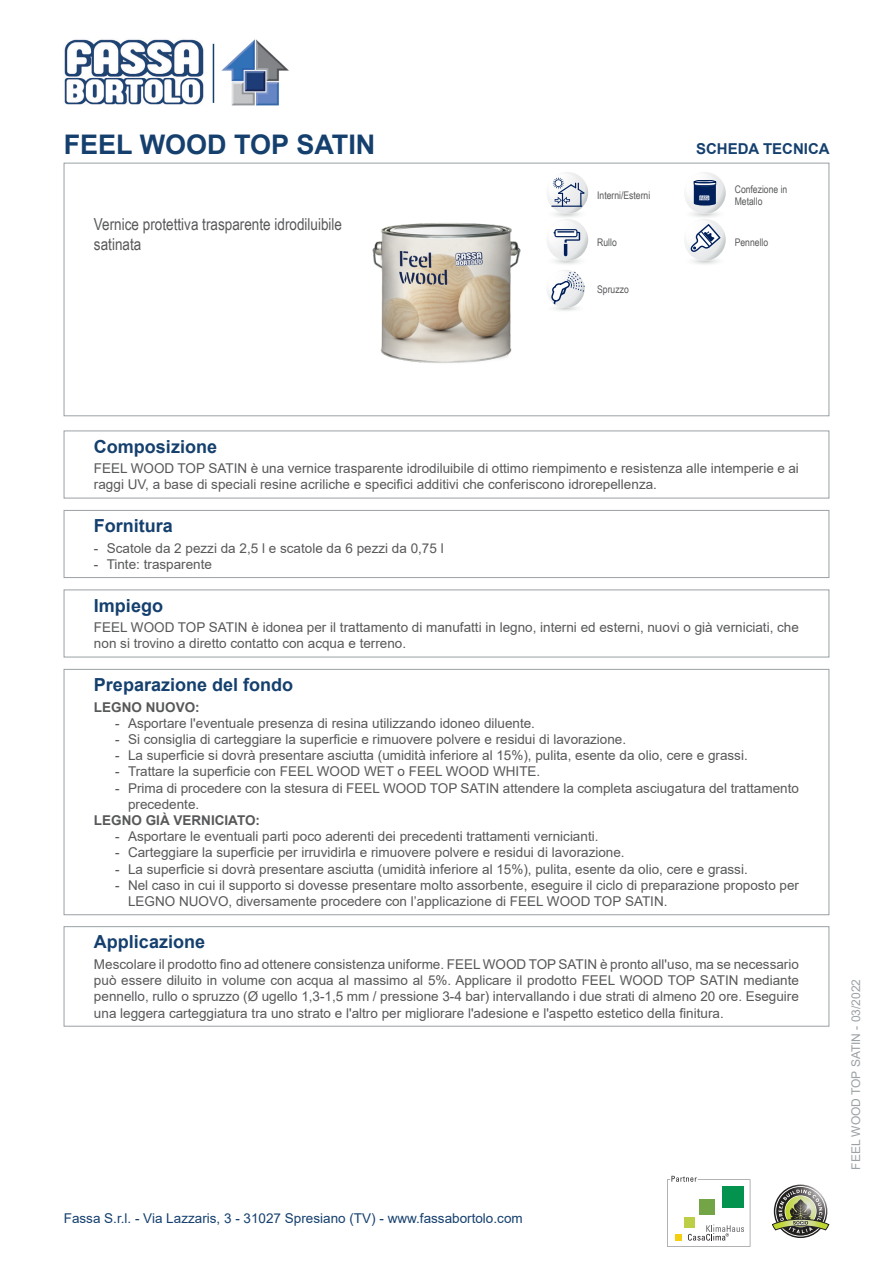
<style>
.page{position:relative;width:893px;height:1263px;background:#fff}
.page>*{position:absolute;margin:0;border:0;box-sizing:border-box;transform-origin:0 0}
.Sottotitolo{font:700 27px "Arial";color:#15406e}
.Titolo{font:700 18px "Arial";color:#15406e}
.Descrizione{font:16.5px/19.8px "Arial Narrow";color:#57585a}
.Scheda_Tecnica{font:700 15px "Arial";color:#15406e}
.Applicazione{font:13.5px/16.2px "Arial";color:#57585a}
.Composizione{font:13.5px/16.2px "Arial";color:#57585a}
.Impiego{font:13.5px/16.2px "Arial";color:#57585a}
.t1{font:13.5px "Arial";color:#15406e}
.Preparazione_del_fon{font:700 13.5px "Arial";color:#57585a}
.t2{font:12px "Arial";color:#9ba1a4}
.Frase{font:10.5px/12.6px "Arial Narrow";color:#57585a}
</style>
<div class="page">
<svg style="left:667px;top:1176px;width:83px;height:71px"></svg>
<svg style="left:772px;top:1186px;width:57px;height:50px"></svg>
<img style="left:64px;top:39px;width:140px;height:66px">
<hr style="left:213px;top:44px;width:1px;height:59px;background:#15406e">
<img style="left:221px;top:39px;width:68px;height:67px">
<img style="left:372px;top:223px;width:149px;height:140px">
<svg style="left:547px;top:172px;width:41px;height:89px"></svg>
<svg style="left:547px;top:270px;width:38px;height:38px"></svg>
<svg style="left:684px;top:172px;width:42px;height:89px"></svg>
<div style="left:64px;top:163px;width:765px;height:253px;border:1px solid #9ba1a4"></div>
<div style="left:64px;top:431px;width:765px;height:67px;border:1px solid #9ba1a4"></div>
<div style="left:64px;top:510px;width:765px;height:68px;border:1px solid #9ba1a4"></div>
<div style="left:64px;top:590px;width:765px;height:67px;border:1px solid #9ba1a4"></div>
<div style="left:64px;top:669px;width:765px;height:246px;border:1px solid #9ba1a4"></div>
<div style="left:64px;top:926px;width:765px;height:100px;border:1px solid #9ba1a4"></div>
<p class="Sottotitolo" style="left:64px;top:125px;width:313px">FEEL WOOD TOP SATIN</p>
<p class="Scheda_Tecnica" style="left:696px;top:138px;width:135px">SCHEDA TECNICA</p>
<p class="Descrizione" style="left:94px;top:214px;width:250px">Vernice protettiva trasparente idrodiluibile satinata</p>
<p class="Frase" style="left:597px;top:189px;width:55px">Interni/Esterni</p>
<p class="Frase" style="left:597px;top:236px;width:21px">Rullo</p>
<p class="Frase" style="left:597px;top:282px;width:33px">Spruzzo</p>
<p class="Frase" style="left:735px;top:182px;width:54px">Confezione in<br>Metallo</p>
<p class="Frase" style="left:735px;top:236px;width:35px">Pennello</p>
<p class="Titolo" style="left:94px;top:434px;width:125px">Composizione</p>
<p class="Composizione" style="left:94px;top:460px;width:706px">FEEL WOOD TOP SATIN è una vernice trasparente idrodiluibile di ottimo riempimento e resistenza alle intemperie e ai raggi UV, a base di speciali resine acriliche e specifici additivi che conferiscono idrorepellenza.</p>
<p class="Titolo" style="left:94px;top:513px;width:81px">Fornitura</p>
<p class="Applicazione" style="left:94px;top:540px;width:351px">- Scatole da 2 pezzi da 2,5 l e scatole da 6 pezzi da 0,75 l</p>
<p class="Applicazione" style="left:94px;top:556px;width:120px">- Tinte: trasparente</p>
<p class="Titolo" style="left:94px;top:593px;width:71px">Impiego</p>
<p class="Impiego" style="left:94px;top:619px;width:706px">FEEL WOOD TOP SATIN è idonea per il trattamento di manufatti in legno, interni ed esterni, nuovi o già verniciati, che non si trovino a diretto contatto con acqua e terreno.</p>
<p class="Titolo" style="left:94px;top:672px;width:201px">Preparazione del fondo</p>
<p class="Preparazione_del_fon" style="left:94px;top:697px;width:107px">LEGNO NUOVO:</p>
<p class="Applicazione" style="left:115px;top:715px;width:421px">- Asportare l'eventuale presenza di resina utilizzando idoneo diluente.</p>
<p class="Applicazione" style="left:115px;top:731px;width:512px">- Si consiglia di carteggiare la superficie e rimuovere polvere e residui di lavorazione.</p>
<p class="Applicazione" style="left:115px;top:747px;width:634px">- La superficie si dovrà presentare asciutta (umidità inferiore al 15%), pulita, esente da olio, cere e grassi.</p>
<p class="Applicazione" style="left:115px;top:763px;width:427px">- Trattare la superficie con FEEL WOOD WET o FEEL WOOD WHITE.</p>
<p class="Applicazione" style="left:128px;top:780px;width:672px;text-indent:-13px">- Prima di procedere con la stesura di FEEL WOOD TOP SATIN attendere la completa asciugatura del trattamento precedente.</p>
<p class="Preparazione_del_fon" style="left:94px;top:811px;width:168px">LEGNO GIÀ VERNICIATO:</p>
<p class="Applicazione" style="left:115px;top:828px;width:485px">- Asportare le eventuali parti poco aderenti dei precedenti trattamenti vernicianti.</p>
<p class="Applicazione" style="left:115px;top:844px;width:511px">- Carteggiare la superficie per irruvidirla e rimuovere polvere e residui di lavorazione.</p>
<p class="Applicazione" style="left:115px;top:861px;width:634px">- La superficie si dovrà presentare asciutta (umidità inferiore al 15%), pulita, esente da olio, cere e grassi.</p>
<p class="Applicazione" style="left:128px;top:877px;width:672px;text-indent:-13px">- Nel caso in cui il supporto si dovesse presentare molto assorbente, eseguire il ciclo di preparazione proposto per<br>LEGNO NUOVO, diversamente procedere con l’applicazione di FEEL WOOD TOP SATIN.</p>
<p class="Titolo" style="left:94px;top:929px;width:113px">Applicazione</p>
<p class="Applicazione" style="left:94px;top:956px;width:706px;text-align:justify">Mescolare il prodotto fino ad ottenere consistenza uniforme. FEEL WOOD TOP SATIN è pronto all'uso, ma se necessario può essere diluito in volume con acqua al massimo al 5%. Applicare il prodotto FEEL WOOD TOP SATIN mediante pennello, rullo o spruzzo (Ø ugello 1,3-1,5 mm / pressione 3-4 bar) intervallando i due strati di almeno 20 ore. Eseguire una leggera carteggiatura tra uno strato e l'altro per migliorare l'adesione e l'aspetto estetico della finitura.</p>
<p class="t1" style="left:64px;top:1208px;width:460px">Fassa S.r.l. - Via Lazzaris, 3 - 31027 Spresiano (TV) - www.fassabortolo.com</p>
<p class="t2" style="left:848px;top:1170px;width:192px;rotate:-90deg">FEEL WOOD TOP SATIN - 03/2022</p>
</div>
